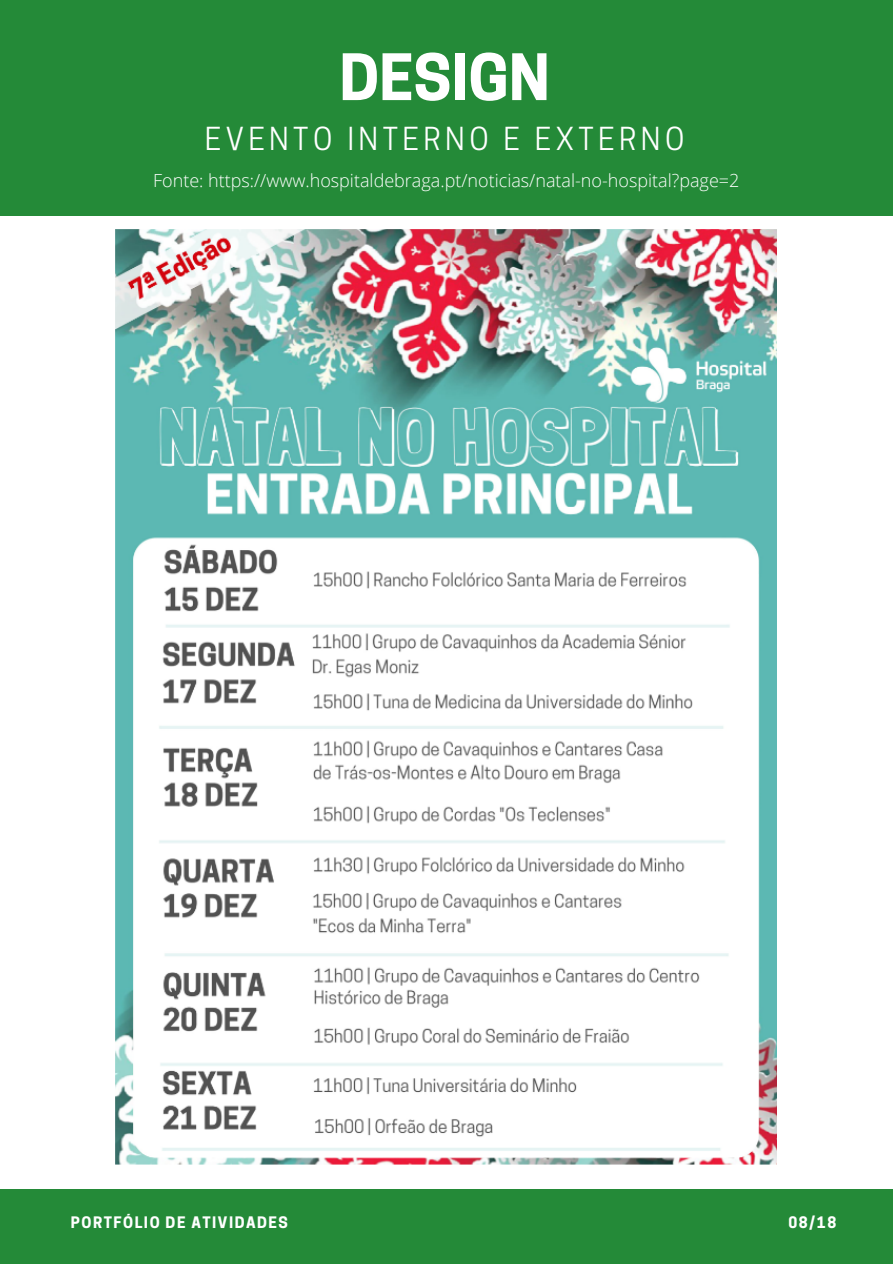
<style>
.page{position:relative;width:893px;height:1264px;background:#fff}
.page>*{position:absolute;margin:0;border:0;box-sizing:border-box;transform-origin:0 0}
.t1{font:700 60px "Cooper Hewitt";color:#fff}
.t2{font:29.85px "Cooper Hewitt";letter-spacing:.15em;color:#fff}
.t3{font:300 18px "Open Sans";color:#fff}
.t4{font:700 14.85px "Cooper Hewitt";letter-spacing:.1em;color:#fff}
</style>
<div class="page">
<div style="left:0;top:0;width:892px;height:216px;background:#248a38"></div>
<div style="left:0;top:1189px;width:892px;height:74px;background:#248a38"></div>
<img style="left:115px;top:229px;width:661px;height:936px">
<h3 class="t1" style="left:339px;top:55px;width:212px">DESIGN</h3>
<p class="t2" style="left:205px;top:127px;width:481px">EVENTO INTERNO E EXTERNO</p>
<p class="t3" style="left:153px;top:168px;width:587px">Fonte: https://www.hospitaldebraga.pt/noticias/natal-no-hospital?page=2</p>
<h1 class="t4" style="left:71px;top:1217px;width:218px">PORTFÓLIO DE ATIVIDADES</h1>
<h2 class="t4" style="left:788px;top:1217px;width:49px">08/18</h2>
</div>
